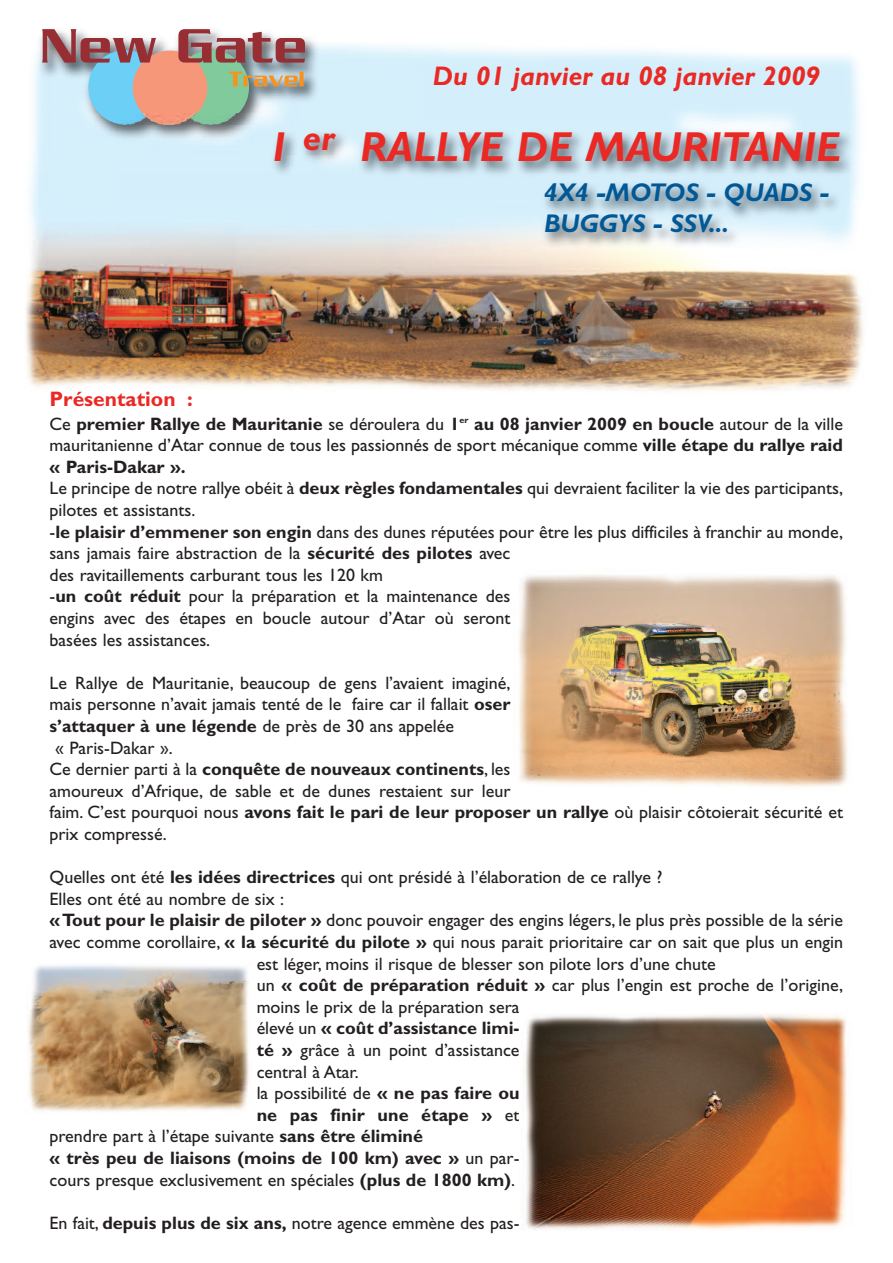
<style>
.page{position:relative;width:893px;height:1263px;background:#fff}
.page>*{position:absolute;margin:0;border:0;box-sizing:border-box;transform-origin:0 0}
.t1{font:italic 700 42px "Gill Sans";color:#ea2924}
.t2{font:italic 700 27px "Gill Sans";color:#ea2924}
.t3{font:italic 700 25.65px/30.9px "Gill Sans";color:#005996}
.t4{font:700 21px "Gill Sans";color:#ea2924}
.t5{font:18px/21.6px "Gill Sans";color:#231f20}
.t6{font:700 18px "Gill Sans";color:#231f20}
.s1{font-weight:700}
.s2{font-weight:400}
</style>
<div class="page">
<img style="left:26px;top:44px;width:837px;height:347px">
<img style="left:28px;top:36px;width:306px;height:78px">
<img style="left:28px;top:114px;width:92px;height:40px">
<div style="left:88px;top:50px;width:75px;height:75px;background:#6bcff6;border-radius:50%"></div>
<div style="left:174px;top:50px;width:75px;height:75px;background:#80ca9c;border-radius:50%"></div>
<div style="left:133px;top:51px;width:74px;height:74px;background:#f6977a;border-radius:50%"></div>
<svg style="left:42px;top:29px;width:114px;height:34px"></svg>
<svg style="left:178px;top:29px;width:127px;height:34px"></svg>
<svg style="left:229px;top:72px;width:75px;height:14px"></svg>
<img style="left:120px;top:114px;width:743px;height:60px">
<div style="left:120px;top:174px;width:415px;height:25px;background:#d4effb"></div>
<img style="left:423px;top:56px;width:440px;height:65px">
<img style="left:519px;top:575px;width:329px;height:212px">
<img style="left:525px;top:1014px;width:322px;height:216px">
<img style="left:535px;top:174px;width:328px;height:151px">
<img style="left:28px;top:965px;width:221px;height:147px">
<h2 class="t2" style="left:433px;top:66px;width:389px">Du 01 janvier au 08 janvier 2009</h2>
<h1 class="t1" style="left:268px;top:131px;width:574px">1 <sup>er</sup> RALLYE DE MAURITANIE</h1>
<h3 class="t3" style="left:544px;top:180px;width:286px">4X4 -MOTOS - QUADS -<br>BUGGYS - SSV...</h3>
<p class="t4" style="left:50px;top:391px;width:145px">Présentation :</p>
<p class="t5" style="left:50px;top:414px;width:795px">Ce <span class="s1">premier Rallye de Mauritanie</span> se déroulera du <span class="s1">1</span><sup>er</sup> <span class="s1">au 08 janvier 2009 en boucle</span> autour de la ville mauritanienne d’Atar connue de tous les passionnés de sport mécanique comme <span class="s1">ville étape du rallye raid « Paris-Dakar ».<br></span>Le principe de notre rallye obéit à <span class="s1">deux règles fondamentales</span> qui devraient faciliter la vie des participants, pilotes et assistants.<br>-<span class="s1">le plaisir d’emmener son engin</span> dans des dunes réputées pour être les plus difficiles à franchir au monde, sans jamais faire abstraction de la <span class="s1">sécurité des pilotes</span> avec<br>des ravitaillements carburant tous les 120 km<br>-<span class="s1">un coût réduit</span> pour la préparation et la maintenance des<br>engins avec des étapes en boucle autour d’Atar où seront<br>basées les assistances.</p>
<p class="t5" style="left:50px;top:674px;width:462px">Le Rallye de Mauritanie, beaucoup de gens l’avaient imaginé,</p>
<p class="t5" style="left:50px;top:695px;width:462px">mais personne n’avait jamais tenté de le faire car il fallait <span class="s1">oser</span></p>
<p class="t6" style="left:50px;top:719px;width:406px">s’attaquer à une légende <span class="s2">de près de 30 ans appelée</span></p>
<p class="t5" style="left:55px;top:738px;width:119px">« Paris-Dakar ».</p>
<p class="t6" style="left:50px;top:762px;width:462px"><span class="s2">Ce dernier parti à la</span> conquête de nouveaux continents<span class="s2">, les</span></p>
<p class="t5" style="left:50px;top:782px;width:462px">amoureux d’Afrique, de sable et de dunes restaient sur leur</p>
<p class="t5" style="left:50px;top:803px;width:795px">faim. C’est pourquoi nous <span class="s1">avons fait le pari de leur proposer un rallye</span> où plaisir côtoierait sécurité et</p>
<p class="t5" style="left:50px;top:825px;width:119px">prix compressé.</p>
<p class="t5" style="left:50px;top:868px;width:614px">Quelles ont été <span class="s1">les idées directrices</span> qui ont présidé à l’élaboration de ce rallye ?</p>
<p class="t5" style="left:50px;top:890px;width:236px">Elles ont été au nombre de six :</p>
<p class="t5" style="left:50px;top:911px;width:795px"><span class="s1">«Tout pour le plaisir de piloter »</span> donc pouvoir engager des engins légers, le plus près possible de la série</p>
<p class="t5" style="left:50px;top:933px;width:795px">avec comme corollaire, <span class="s1">« la sécurité du pilote »</span> qui nous parait prioritaire car on sait que plus un engin</p>
<p class="t5" style="left:257px;top:954px;width:460px">est léger, moins il risque de blesser son pilote lors d’une chute</p>
<p class="t5" style="left:257px;top:976px;width:588px">un <span class="s1">« coût de préparation réduit »</span> car plus l’engin est proche de l’origine,</p>
<p class="t5" style="left:257px;top:998px;width:264px">moins le prix de la préparation sera</p>
<p class="t6" style="left:257px;top:1021px;width:264px"><span class="s2">élevé un</span> « coût d’assistance limi-</p>
<p class="t5" style="left:257px;top:1041px;width:264px"><span class="s1">té »</span> grâce à un point d’assistance</p>
<p class="t5" style="left:257px;top:1062px;width:104px">central à Atar.</p>
<p class="t5" style="left:257px;top:1084px;width:264px">la possibilité de <span class="s1">« ne pas faire ou</span></p>
<p class="t6" style="left:257px;top:1108px;width:264px">ne pas finir une étape » <span class="s2">et</span></p>
<p class="t5" style="left:50px;top:1127px;width:375px">prendre part à l’étape suivante <span class="s1">sans être éliminé</span></p>
<p class="t6" style="left:50px;top:1151px;width:471px">« très peu de liaisons (moins de 100 km) avec » <span class="s2">un par-</span></p>
<p class="t5" style="left:50px;top:1170px;width:467px">cours presque exclusivement en spéciales <span class="s1">(plus de 1800 km)</span>.</p>
<p class="t5" style="left:50px;top:1214px;width:471px">En fait, <span class="s1">depuis plus de six ans,</span> notre agence emmène des pas-</p>
</div>
